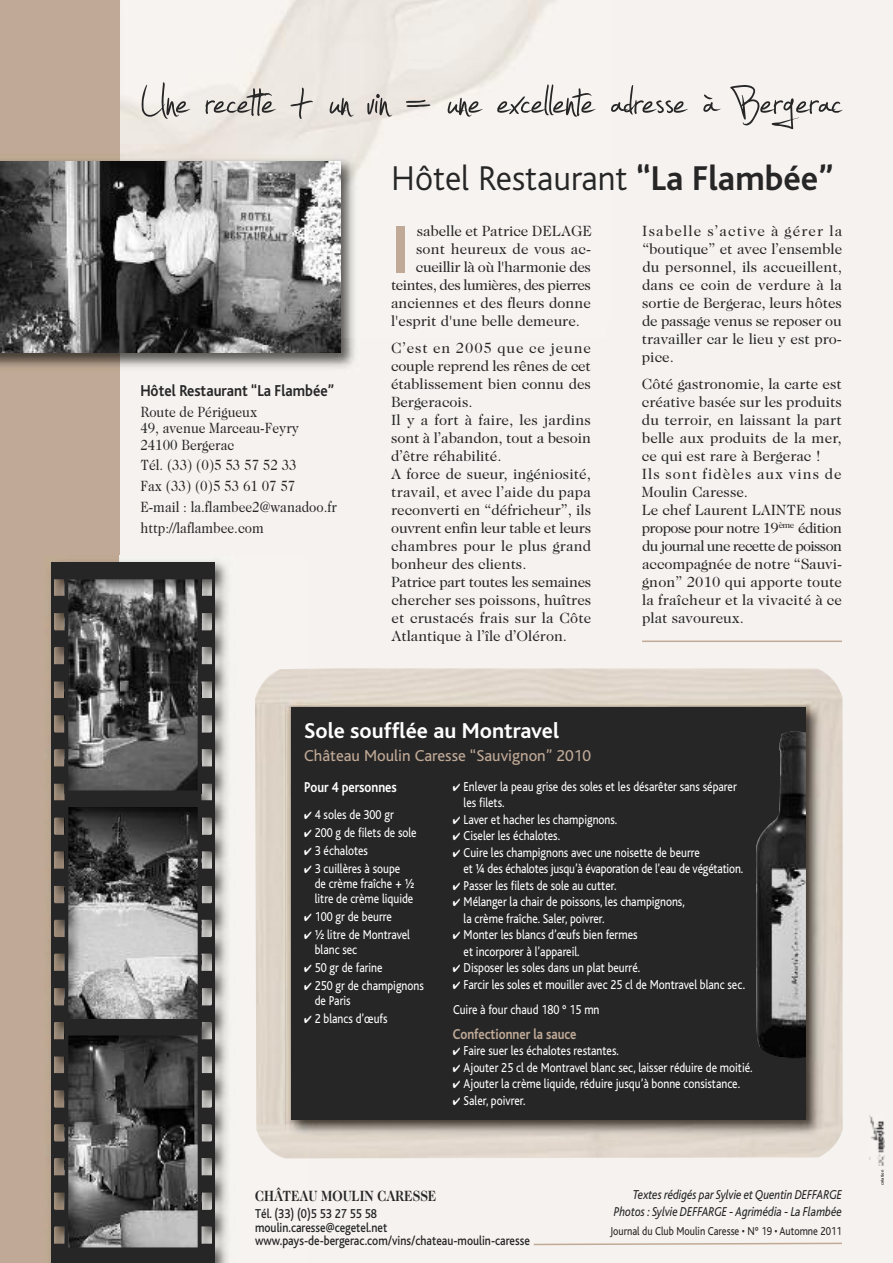
<style>
.page{position:relative;width:893px;height:1263px;background:#fff}
.page>*{position:absolute;margin:0;border:0;box-sizing:border-box;transform-origin:0 0}
.t1{font:90px "Jellyka Estryas Handwriting";color:#272627}
.t2{font:700 70.2px "Bliss";color:#c0aa97}
.t3{font:300 36px "Bliss";color:#272627}
.t4{font:700 22.5px "Bliss";color:#fff}
.t5{font:16.5px "Bliss";color:#c0aa97}
.t6{font:700 16.5px "Bliss";color:#272627;scale:.9 1}
.t7{font:15px/18px "Caslon Two Twenty Four";color:#272627}
.t8{font:15px/20.7px "Caslon Two Twenty Four";color:#272627;scale:.9 1}
.t9{font:15px "Caslon Two Twenty Four";letter-spacing:-.035em;color:#272627}
.t10{font:15px "Caslon Two Twenty Four";letter-spacing:-.02em;color:#272627}
.t11{font:700 15px "Bliss";color:#c0aa97;scale:.85 1}
.t12{font:700 15px "Caslon Two Twenty Four";color:#272627;scale:.85 1}
.t13{font:700 15px "Bliss";color:#fff;scale:.85 1}
.t14{font:13.5px/15px "Bliss";color:#fff;scale:.85 1}
.t15{font:500 13.5px/13.5px "Bliss";color:#272627;scale:.85 1}
.t16{font:italic 13.5px/16.2px "Bliss";color:#272627;text-align:right;scale:.85 1}
.t17{font:12px "Bliss";color:#272627;scale:.85 1}
.t18{font:500 4.5px "Bliss";color:#272627}
.s1{font-weight:700}
</style>
<div class="page">
<div style="left:119px;top:0;width:774px;height:1263px;background:#f6f2ef"></div>
<div style="left:0;top:0;width:119px;height:1263px;background:#c0aa97"></div>
<img style="left:0;top:155px;width:359px;height:217px">
<img style="left:0;top:162px;width:340px;height:191px">
<img style="left:869px;top:1115px;width:16px;height:51px">
<img style="left:50px;top:560px;width:258px;height:703px">
<img style="left:51px;top:562px;width:163px;height:701px">
<img style="left:255px;top:668px;width:588px;height:490px">
<img style="left:285px;top:701px;width:540px;height:438px">
<div style="left:291px;top:708px;width:515px;height:412px;background:#272627"></div>
<img style="left:756px;top:731px;width:50px;height:327px">
<hr style="left:642px;top:640px;width:200px;height:2px;background:#c0aa97">
<svg style="left:533px;top:1242px;width:309px;height:4px"></svg>
<p class="t1" style="left:140px;top:63px;width:703px">Une recete + un vin = une excelente adrese à Bergerac</p>
<p class="t3" style="left:391px;top:160px;width:444px">Hôtel Restaurant <span class="s1">“La Flambée”</span></p>
<p class="t2" style="left:391px;top:213px;width:19px">I</p>
<p class="t7" style="left:417px;top:222px;width:177px">sabelle et Patrice DELAGE</p>
<p class="t7" style="left:642px;top:222px;width:202px;text-align:justify">Isabelle s’active à gérer la “boutique” et avec l’ensemble du personnel, ils accueillent, dans ce coin de verdure à la sortie de Bergerac, leurs hôtes de passage venus se reposer ou travailler car le lieu y est pro&shy;pice.</p>
<p class="t7" style="left:642px;top:375px;width:202px">Côté gastronomie, la carte est créative basée sur les produits du terroir, en laissant la part belle aux produits de la mer, ce qui est rare à Bergerac !<br>Ils sont fidèles aux vins de<br>Moulin Caresse.<br>Le chef Laurent LAINTE nous propose pour notre 19<sup>ème</sup> édition du journal une recette de poisson accompagnée de notre “Sauvi&shy;gnon” 2010 qui apporte toute la fraîcheur et la vivacité à ce plat savoureux.</p>
<p class="t7" style="left:416px;top:240px;width:177px">sont heureux de vous ac-</p>
<p class="t10" style="left:416px;top:259px;width:176px">cueillir là où l'harmonie des</p>
<p class="t9" style="left:391px;top:277px;width:201px">teintes, des lumières, des pierres</p>
<p class="t7" style="left:391px;top:294px;width:201px">anciennes et des fleurs donne</p>
<p class="t7" style="left:391px;top:312px;width:190px">l'esprit d'une belle demeure.</p>
<p class="t7" style="left:391px;top:339px;width:202px">C’est en 2005 que ce jeune couple reprend les rênes de cet établissement bien connu des<br>Bergeracois.<br>Il y a fort à faire, les jardins sont à l’abandon, tout a besoin d’être réhabilité.<br>A force de sueur, ingéniosité, travail, et avec l’aide du papa reconverti en “défricheur”, ils ouvrent enfin leur table et leurs chambres pour le plus grand bonheur des clients.<br>Patrice part toutes les semaines chercher ses poissons, huîtres et crustacés frais sur la Côte<br>Atlantique à l’île d’Oléron.</p>
<p class="t6" style="left:140px;top:382px;width:217px">Hôtel Restaurant “La Flambée”</p>
<p class="t8" style="left:140px;top:403px;width:178px;line-height:16.5px">Route de Périgueux<br>49, avenue Marceau-Feyry<br>24100 Bergerac</p>
<p class="t8" style="left:140px;top:455px;width:220px">Tél. (33) (0)5 53 57 52 33<br>Fax (33) (0)5 53 61 07 57<br>E-mail : la.flambee2@wanadoo.fr http://laflambee.com</p>
<p class="t4" style="left:304px;top:719px;width:256px">Sole soufflée au Montravel</p>
<p class="t5" style="left:304px;top:746px;width:288px">Château Moulin Caresse “Sauvignon” 2010</p>
<p class="t13" style="left:304px;top:779px;width:111px">Pour 4 personnes</p>
<p class="t14" style="left:304px;top:807px;width:107px">✔ 4 soles de 300 gr</p>
<p class="t14" style="left:304px;top:825px;width:134px">✔ 200 g de filets de sole</p>
<p class="t14" style="left:304px;top:843px;width:77px">✔ 3 échalotes</p>
<p class="t14" style="left:315px;top:861px;width:119px;text-indent:-11px">✔ 3 cuillères à soupe de crème fraîche + ½ litre de crème liquide</p>
<p class="t14" style="left:304px;top:909px;width:105px">✔ 100 gr de beurre</p>
<p class="t14" style="left:315px;top:927px;width:113px;text-indent:-11px">✔ ½ litre de Montravel blanc sec</p>
<p class="t14" style="left:304px;top:960px;width:94px">✔ 50 gr de farine</p>
<p class="t14" style="left:315px;top:978px;width:130px;text-indent:-11px">✔ 250 gr de champignons de Paris</p>
<p class="t14" style="left:304px;top:1011px;width:100px">✔ 2 blancs d’œufs</p>
<p class="t14" style="left:464px;top:778px;width:323px;line-height:16.5px;text-indent:-11px">✔ Enlever la peau grise des soles et les désarêter sans séparer les filets.</p>
<p class="t14" style="left:453px;top:812px;width:195px">✔ Laver et hacher les champignons.</p>
<p class="t14" style="left:453px;top:829px;width:128px">✔ Ciseler les échalotes.</p>
<p class="t14" style="left:464px;top:844px;width:330px;line-height:16.5px;text-indent:-11px">✔ Cuire les champignons avec une noisette de beurre<br>et ¼ des échalotes jusqu’à évaporation de l’eau de végétation.</p>
<p class="t14" style="left:453px;top:878px;width:194px">✔ Passer les filets de sole au cutter.</p>
<p class="t14" style="left:464px;top:894px;width:262px;line-height:16.5px;text-indent:-11px">✔ Mélanger la chair de poissons, les champignons, la crème fraîche. Saler, poivrer.</p>
<p class="t14" style="left:464px;top:927px;width:206px;line-height:16.5px;text-indent:-11px">✔ Monter les blancs d’œufs bien fermes et incorporer à l’appareil.</p>
<p class="t14" style="left:453px;top:961px;width:222px">✔ Disposer les soles dans un plat beurré.</p>
<p class="t14" style="left:453px;top:972px;width:345px;line-height:25px">✔ Farcir les soles et mouiller avec 25 cl de Montravel blanc sec.<br>Cuire à four chaud 180 ° 15 mn</p>
<p class="t11" style="left:453px;top:1026px;width:147px">Confectionner la sauce</p>
<p class="t14" style="left:453px;top:1044px;width:197px">✔ Faire suer les échalotes restantes.</p>
<p class="t14" style="left:453px;top:1060px;width:354px">✔ Ajouter 25 cl de Montravel blanc sec, laisser réduire de moitié.</p>
<p class="t14" style="left:453px;top:1077px;width:339px">✔ Ajouter la crème liquide, réduire jusqu’à bonne consistance.</p>
<p class="t14" style="left:453px;top:1093px;width:87px">✔ Saler, poivrer.</p>
<p class="t12" style="left:255px;top:1187px;width:215px">CHÂTEAU MOULIN CARESSE</p>
<p class="t15" style="left:255px;top:1207px;width:325px">Tél. (33) (0)5 53 27 55 58<br>moulin.caresse@cegetel.net www.pays-de-bergerac.com/vins/chateau-moulin-caresse</p>
<p class="t16" style="left:614px;top:1187px;width:270px">Textes rédigés par Sylvie et Quentin DEFFARGE<br>Photos : Sylvie DEFFARGE - Agrimédia - La Flambée</p>
<p class="t17" style="left:610px;top:1224px;width:274px">Journal du Club Moulin Caresse • N° 19 • Automne 2011</p>
<p class="t18" style="left:880px;top:1185px;width:17px;rotate:-90deg">création</p>
</div>
